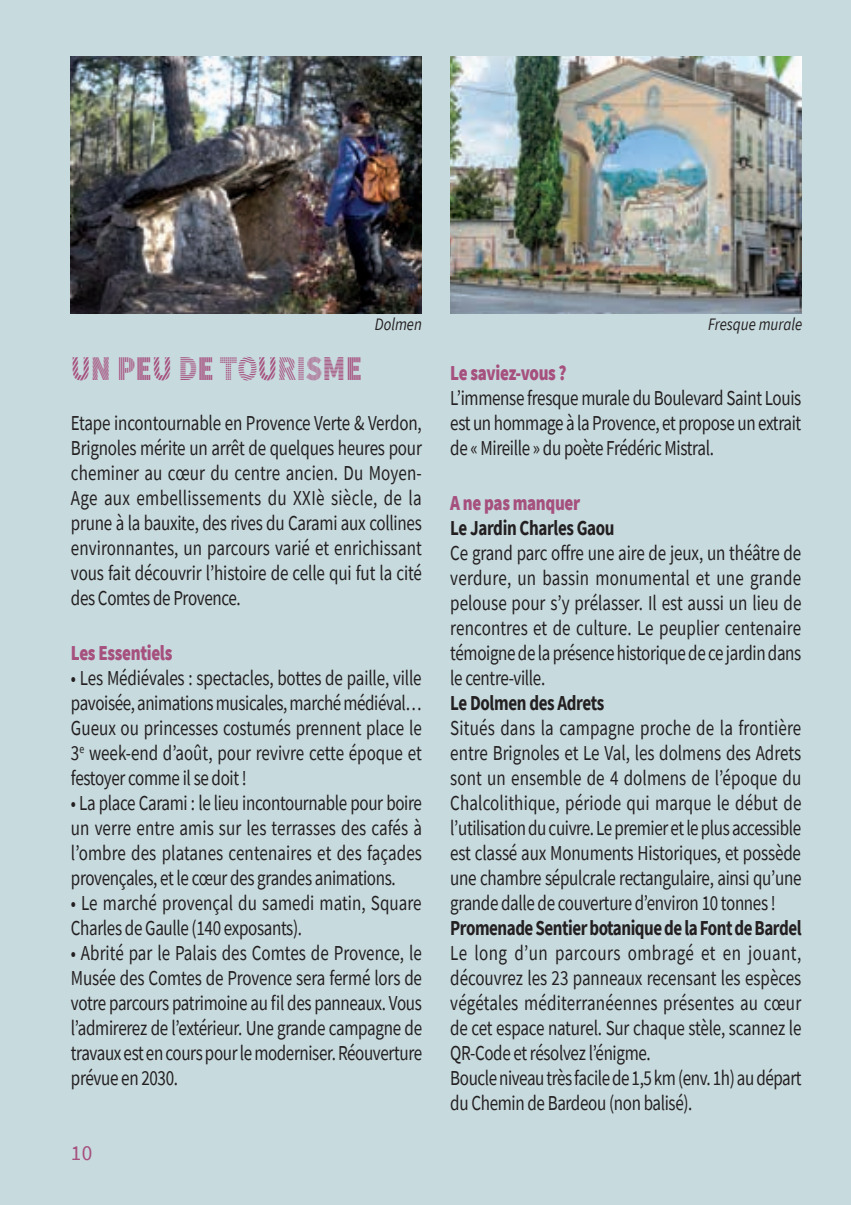
<style>
.page{position:relative;width:851px;height:1205px;background:#fff}
.page>*{position:absolute;margin:0;border:0;box-sizing:border-box;transform-origin:0 0}
.t1{font:35px "Source Sans Pro DISPLAY";color:#a6507e;scale:.85 1}
.t2{font:21.25px/25px "Source Sans Pro";letter-spacing:-.02em;color:#231f20;text-align:justify;scale:.8 1}
.t3{font:700 21.25px "Source Sans Pro";letter-spacing:-.025em;color:#231f20;scale:.8 1}
.t4{font:900 21.25px "Source Sans Pro";letter-spacing:-.02em;color:#a6507e;scale:.8 1}
.t5{font:21.25px "Source Sans Pro";color:#a6507e}
.t6{font:italic 17.5px "Source Sans Pro";color:#231f20;scale:.85 1}
</style>
<div class="page">
<div style="left:0;top:0;width:850px;height:1205px;background:#c7dade"></div>
<img style="left:71px;top:57px;width:351px;height:256px">
<img style="left:450px;top:57px;width:351px;height:256px">
<p class="t6" style="left:375px;top:314px;width:57px">Dolmen</p>
<p class="t6" style="left:708px;top:314px;width:112px">Fresque murale</p>
<h1 class="t1" style="left:71px;top:350px;width:344px">UN PEU DE TOURISME</h1>
<p class="t2" style="left:71px;top:410px;width:440px">Etape incontournable en Provence Verte &amp; Verdon, Brignoles mérite un arrêt de quelques heures pour cheminer au cœur du centre ancien. Du Moyen-Age aux embellissements du XXIè siècle, de la prune à la bauxite, des rives du Carami aux collines environnantes, un parcours varié et enrichissant vous fait découvrir l’histoire de celle qui fut la cité des Comtes de Provence.</p>
<p class="t4" style="left:71px;top:638px;width:128px">Les Essentiels</p>
<p class="t2" style="left:71px;top:665px;width:440px">• Les Médiévales : spectacles, bottes de paille, ville pavoisée, animations musicales, marché médiéval… Gueux ou princesses costumés prennent place le 3<sup>e</sup> week-end d’août, pour revivre cette époque et festoyer comme il se doit !</p>
<p class="t2" style="left:71px;top:790px;width:440px">• La place Carami : le lieu incontournable pour boire un verre entre amis sur les terrasses des cafés à l’ombre des platanes centenaires et des façades provençales, et le cœur des grandes animations.</p>
<p class="t2" style="left:71px;top:890px;width:440px">• Le marché provençal du samedi matin, Square<br>Charles de Gaulle (140 exposants).</p>
<p class="t2" style="left:71px;top:940px;width:440px">• Abrité par le Palais des Comtes de Provence, le Musée des Comtes de Provence sera fermé lors de votre parcours patrimoine au fil des panneaux. Vous l’admirerez de l’extérieur. Une grande campagne de travaux est en cours pour le moderniser. Réouverture prévue en 2030.</p>
<p class="t5" style="left:71px;top:1139px;width:23px">10</p>
<p class="t4" style="left:450px;top:358px;width:147px">Le saviez-vous ?</p>
<p class="t2" style="left:450px;top:385px;width:440px">L’immense fresque murale du Boulevard Saint Louis est un hommage à la Provence, et propose un extrait de « Mireille » du poète Frédéric Mistral.</p>
<p class="t4" style="left:450px;top:488px;width:164px">A ne pas manquer</p>
<p class="t3" style="left:450px;top:514px;width:207px">Le Jardin Charles Gaou</p>
<p class="t2" style="left:450px;top:540px;width:440px">Ce grand parc offre une aire de jeux, un théâtre de verdure, un bassin monumental et une grande pelouse pour s’y prélasser. Il est aussi un lieu de rencontres et de culture. Le peuplier centenaire témoigne de la présence historique de ce jardin dans le centre-ville.</p>
<p class="t3" style="left:450px;top:689px;width:194px">Le Dolmen des Adrets</p>
<p class="t2" style="left:450px;top:715px;width:440px">Situés dans la campagne proche de la frontière entre Brignoles et Le Val, les dolmens des Adrets sont un ensemble de 4 dolmens de l’époque du Chalcolithique, période qui marque le début de l’utilisation du cuivre. Le premier et le plus accessible est classé aux Monuments Historiques, et possède une chambre sépulcrale rectangulaire, ainsi qu’une grande dalle de couverture d’environ 10 tonnes !</p>
<p class="t3" style="left:450px;top:913px;width:440px">Promenade Sentier botanique de la Font de Bardel</p>
<p class="t2" style="left:450px;top:940px;width:440px;text-align:left">Le long d’un parcours ombragé et en jouant, découvrez les 23 panneaux recensant les espèces végétales méditerranéennes présentes au cœur de cet espace naturel. Sur chaque stèle, scannez le QR-Code et résolvez l’énigme.<br>Boucle niveau très facile de 1,5 km (env. 1h) au départ du Chemin de Bardeou (non balisé).</p>
</div>
